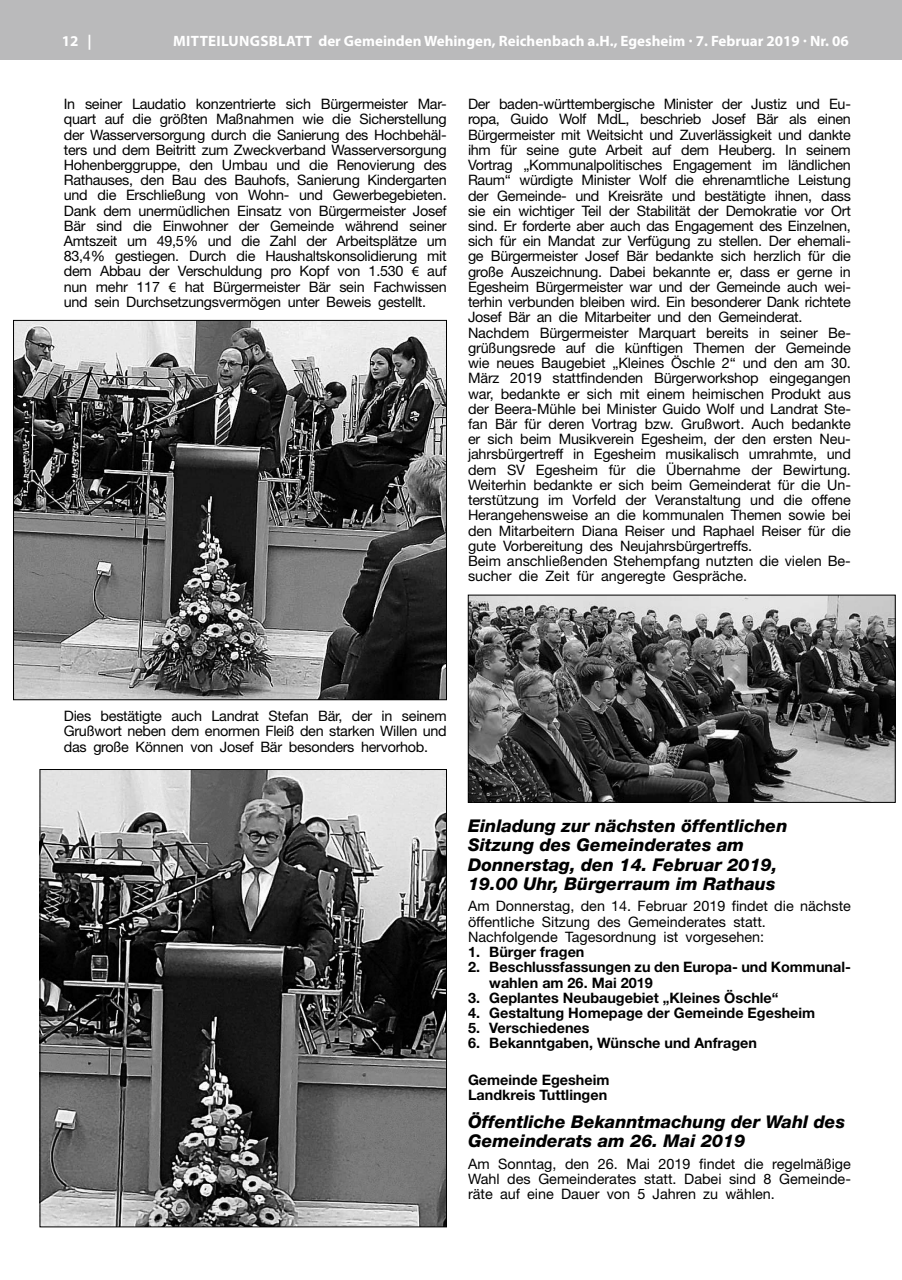
<style>
.page{position:relative;width:902px;height:1280px;background:#fff}
.page>*{position:absolute;margin:0;border:0;box-sizing:border-box;transform-origin:0 0}
.t1{font:italic 800 17.55px/19.2px "Helvetica Neue";color:#000}
.t2{font:700 15px "Myriad Pro";color:#fff}
.t3{font:700 15px "Myriad Pro";letter-spacing:.02em;color:#fff}
.t4{font:14.4px/15.3px "Helvetica Neue";letter-spacing:-.01em;color:#000;text-align:justify}
.t5{font:700 14.4px/15.3px "Helvetica Neue";color:#000}
.s1{font-family:"Myriad Pro"}
</style>
<div class="page">
<hr style="left:901px;top:0;width:1px;height:60px;background:#bababb">
<div style="left:0;top:0;width:901px;height:60px;background:#bababb"></div>
<img style="left:15px;top:322px;width:429px;height:376px">
<img style="left:42px;top:771px;width:402px;height:454px">
<img style="left:470px;top:597px;width:423px;height:204px">
<div style="left:468px;top:595px;width:427px;height:208px;border:1px solid #000"></div>
<p class="t2" style="left:62px;top:31px;width:31px">12 |</p>
<p class="t3" style="left:173px;top:31px;width:77px">Mitteilungs</p>
<p class="t2" style="left:269px;top:31px;width:581px">blatt der Gemeinden Wehingen, Reichenbach a.H., Egesheim · 7. Februar 2019 · Nr. 06</p>
<p class="t4" style="left:64px;top:96px;width:384px">In seiner Laudatio konzentrierte sich Bürgermeister Mar&shy;quart auf die größten Maßnahmen wie die Sicherstellung der Wasserversorgung durch die Sanierung des Hochbehäl&shy;ters und dem Beitritt zum Zweckverband Wasserversorgung Hohenberggruppe, den Umbau und die Renovierung des Rathauses, den Bau des Bauhofs, Sanierung Kindergarten und die Erschließung von Wohn- und Gewerbegebieten.<br>Dank dem unermüdlichen Einsatz von Bürgermeister Josef Bär sind die Einwohner der Gemeinde während seiner Amtszeit um 49,5% und die Zahl der Arbeitsplätze um 83,4% gestiegen. Durch die Haushaltskonsolidierung mit dem Abbau der Verschuldung pro Kopf von 1.530 <span class="s1">€</span> auf nun mehr 117 <span class="s1">€</span> hat Bürgermeister Bär sein Fachwissen und sein Durchsetzungsvermögen unter Beweis gestellt.</p>
<p class="t4" style="left:468px;top:96px;width:384px;text-align:left">Der baden-württembergische Minister der Justiz und Eu&shy;ropa, Guido Wolf MdL, beschrieb Josef Bär als einen Bürgermeister mit Weitsicht und Zuverlässigkeit und dankte ihm für seine gute Arbeit auf dem Heuberg. In seinem Vortrag „Kommunalpolitisches Engagement im ländlichen Raum“ würdigte Minister Wolf die ehrenamtliche Leistung der Gemeinde- und Kreisräte und bestätigte ihnen, dass sie ein wichtiger Teil der Stabilität der Demokratie vor Ort sind. Er forderte aber auch das Engagement des Einzelnen, sich für ein Mandat zur Verfügung zu stellen. Der ehemali&shy;ge Bürgermeister Josef Bär bedankte sich herzlich für die große Auszeichnung. Dabei bekannte er, dass er gerne in Egesheim Bürgermeister war und der Gemeinde auch wei&shy;terhin verbunden bleiben wird. Ein besonderer Dank richtete Josef Bär an die Mitarbeiter und den Gemeinderat.<br>Nachdem Bürgermeister Marquart bereits in seiner Be&shy;grüßungsrede auf die künftigen Themen der Gemeinde wie neues Baugebiet „Kleines Öschle 2“ und den am 30.<br>März 2019 stattfindenden Bürgerworkshop eingegangen war, bedankte er sich mit einem heimischen Produkt aus der Beera-Mühle bei Minister Guido Wolf und Landrat Ste&shy;fan Bär für deren Vortrag bzw. Grußwort. Auch bedankte er sich beim Musikverein Egesheim, der den ersten Neu&shy;jahrsbürgertreff in Egesheim musikalisch umrahmte, und dem SV Egesheim für die Übernahme der Bewirtung.<br>Weiterhin bedankte er sich beim Gemeinderat für die Un&shy;terstützung im Vorfeld der Veranstaltung und die offene Herangehensweise an die kommunalen Themen sowie bei den Mitarbeitern Diana Reiser und Raphael Reiser für die gute Vorbereitung des Neujahrsbürgertreffs.<br>Beim anschließenden Stehempfang nutzten die vielen Be&shy;sucher die Zeit für angeregte Gespräche.</p>
<p class="t4" style="left:64px;top:708px;width:384px">Dies bestätigte auch Landrat Stefan Bär, der in seinem Grußwort neben dem enormen Fleiß den starken Willen und das große Können von Josef Bär besonders hervorhob.</p>
<p class="t1" style="left:468px;top:816px;width:321px">Einladung zur nächsten öffentlichen Sitzung des Gemeinderates am Donnerstag, den 14. Februar 2019, 19.00 Uhr, Bürgerraum im Rathaus</p>
<p class="t4" style="left:468px;top:898px;width:384px;text-align:left">Am Donnerstag, den 14. Februar 2019 findet die nächste öffentliche Sitzung des Gemeinderates statt.<br>Nachfolgende Tagesordnung ist vorgesehen:</p>
<p class="t5" style="left:468px;top:944px;width:118px">1. Bürger fragen</p>
<p class="t5" style="left:489px;top:959px;width:363px;text-indent:-21px">2. Beschlussfassungen zu den Europa- und Kommunal&shy;wahlen am 26. Mai 2019</p>
<p class="t5" style="left:468px;top:990px;width:312px">3. Geplantes Neubaugebiet „Kleines Öschle“</p>
<p class="t5" style="left:468px;top:1005px;width:349px">4. Gestaltung Homepage der Gemeinde Egesheim</p>
<p class="t5" style="left:468px;top:1020px;width:123px">5. Verschiedenes</p>
<p class="t5" style="left:468px;top:1035px;width:290px">6. Bekanntgaben, Wünsche und Anfragen</p>
<p class="t5" style="left:468px;top:1072px;width:143px">Gemeinde Egesheim<br>Landkreis Tuttlingen</p>
<p class="t1" style="left:468px;top:1112px;width:378px">Öffentliche Bekanntmachung der Wahl des<br>Gemeinderats am 26. Mai 2019</p>
<p class="t4" style="left:468px;top:1156px;width:384px">Am Sonntag, den 26. Mai 2019 findet die regelmäßige Wahl des Gemeinderates statt. Dabei sind 8 Gemeinde&shy;räte auf eine Dauer von 5 Jahren zu wählen.</p>
</div>
